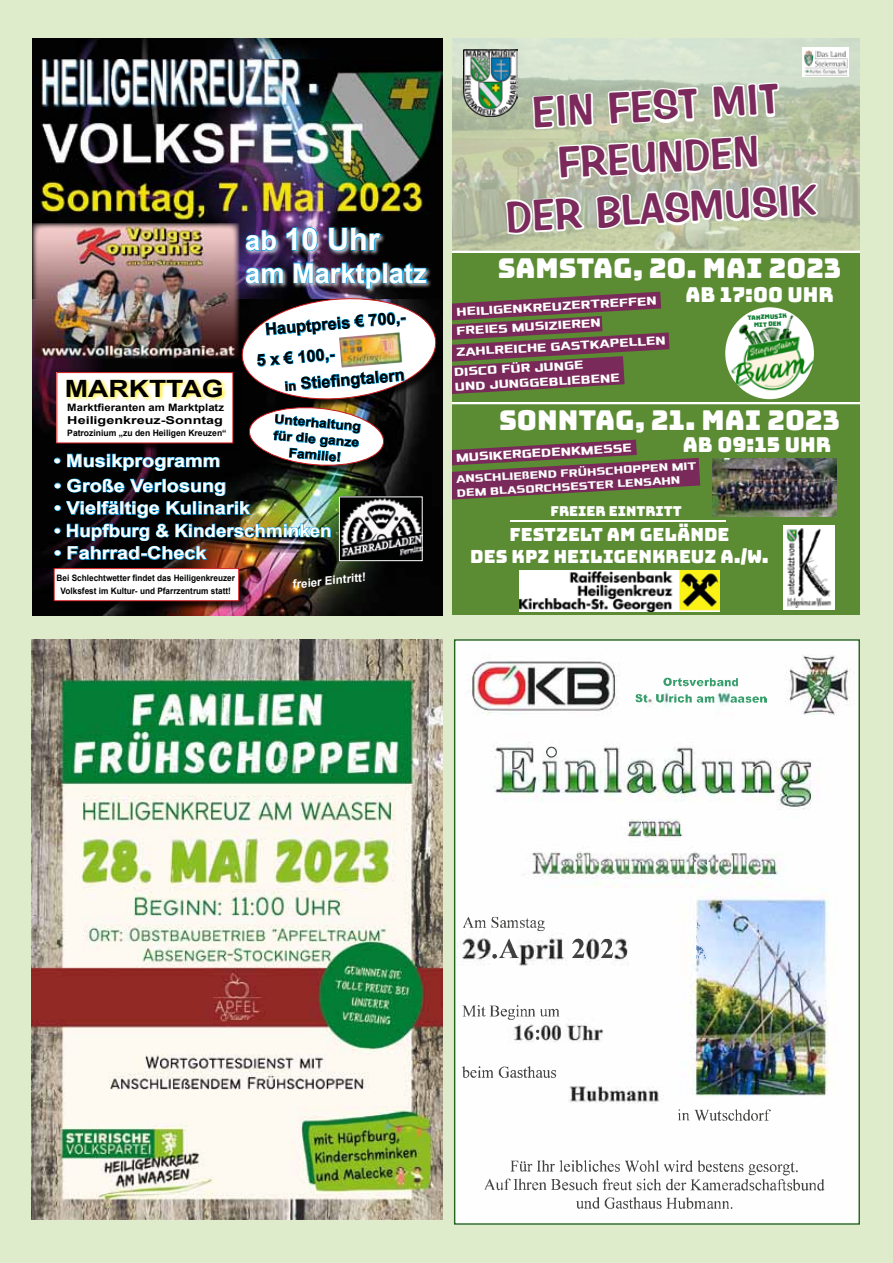
<style>
.page{position:relative;width:893px;height:1263px;background:#dfeccc}
.page>*{position:absolute;margin:0;border:0;box-sizing:border-box;transform-origin:0 0}
.t1{font:42.75px/51.4px "Impress BT";color:#7b2a5b;text-align:center}
.t2{font:700 30.6px "Arial";color:#fff}
.t3{font:27.45px "Bungee";color:#fff}
.t4{font:700 27.15px "Arial";color:#fff}
.t5{font:700 23.85px "Arial";color:#000;scale:1.18 1}
.t6{font:20.55px "Bungee";color:#fff}
.t7{font:18.15px/21.8px "Bungee";color:#fff;text-align:center}
.t8{font:700 17.7px "Arial";color:#fff;scale:1.12 1}
.t9{font:700 17.7px "Arial";color:#fff;scale:1.06 1}
.t10{font:700 16.35px/30.3px "Arial";color:#000}
.t11{font:13.65px "Bungee";color:#fff}
.t12{font:700 12.6px/16.2px "Arial";color:#000;text-align:center;scale:1.11 1}
.t13{font:700 12.3px/18.9px "Xolonium";color:#fff}
.t14{font:700 11.55px "Arial";color:#fff}
.t15{font:700 11.25px/13.6px "Xolonium";color:#fff}
.t16{font:700 10.95px "Arial";color:#000;scale:1.32 1}
.t17{font:700 10.2px "Arial";color:#000;scale:1.11 1}
.t18{font:700 8.85px/12.3px "Arial";color:#000;text-align:center;scale:.93 1}
.t19{font:700 8.85px "Arial";color:#000}
.t20{font:6.15px/7.4px "Bungee";color:#138036;text-align:center}
.s1{font-size:27.15px}
.s2{font-size:12.9px}
</style>
<div class="page">
<img style="left:33px;top:38px;width:409px;height:577px">
<img style="left:33px;top:59px;width:409px;height:240px">
<img style="left:33px;top:223px;width:206px;height:136px">
<div style="left:58px;top:373px;width:184px;height:79px;background:#000;opacity:.75"></div>
<div style="left:57px;top:373px;width:176px;height:70px;background:#fff"></div>
<div style="left:56px;top:372px;width:177px;height:71px;border:1px solid #cd171a"></div>
<div style="left:65px;top:378px;width:162px;height:25px;background:#ffed00;opacity:.75"></div>
<div style="left:244px;top:226px;width:189px;height:68px;background:#fff;opacity:.75"></div>
<img style="left:244px;top:227px;width:138px;height:62px">
<div style="left:383px;top:262px;width:5px;height:21px;border:1px solid #009fe3"></div>
<svg style="left:388px;top:261px;width:40px;height:24px"></svg>
<div style="left:250px;top:408px;width:142px;height:66px;background:#000;opacity:.75"></div>
<svg style="left:239px;top:295px;width:200px;height:173px;background:#868f95"></svg>
<div style="left:55px;top:569px;width:192px;height:40px;background:#000;opacity:.75"></div>
<div style="left:54px;top:569px;width:185px;height:32px;background:#fff"></div>
<div style="left:54px;top:568px;width:185px;height:33px;border:1px solid #cd171a"></div>
<img style="left:341px;top:498px;width:80px;height:61px">
<div style="left:339px;top:496px;width:84px;height:65px;border:1px solid #fff"></div>
<img style="left:339px;top:332px;width:63px;height:36px">
<img style="left:54px;top:478px;width:277px;height:82px">
<svg style="left:54px;top:457px;width:7px;height:7px"></svg>
<svg style="left:67px;top:452px;width:153px;height:19px;background:#042c3f"></svg>
<img style="left:32px;top:639px;width:410px;height:580px">
<div style="left:452px;top:252px;width:408px;height:363px;background:#5b8c33"></div>
<svg style="left:452px;top:440px;width:248px;height:60px"></svg>
<hr style="left:510px;top:521px;width:216px;height:1px;background:#fff">
<svg style="left:452px;top:38px;width:408px;height:367px"></svg>
<img style="left:464px;top:50px;width:54px;height:66px">
<img style="left:712px;top:458px;width:124px;height:58px">
<img style="left:725px;top:307px;width:89px;height:92px">
<img style="left:803px;top:48px;width:45px;height:28px">
<img style="left:519px;top:570px;width:201px;height:42px">
<img style="left:783px;top:526px;width:51px;height:83px">
<img style="left:456px;top:641px;width:402px;height:582px">
<img style="left:635px;top:677px;width:131px;height:25px">
<img style="left:461px;top:746px;width:365px;height:462px">
<img style="left:697px;top:920px;width:9px;height:38px">
<h3 class="t5" style="left:65px;top:372px;width:136px">Markttag</h3>
<p class="t17" style="left:67px;top:400px;width:143px">Marktfieranten am Marktplatz</p>
<p class="t16" style="left:67px;top:413px;width:119px">Heiligenkreuz-Sonntag</p>
<p class="t19" style="left:67px;top:427px;width:161px">Patrozinium „zu den Heiligen kreuzen“</p>
<h3 class="t8" style="left:54px;top:449px;width:150px">• Musikprogramm</h3>
<h2 class="t2" style="left:245px;top:219px;width:137px"><span class="s1">ab</span> 10 Uhr</h2>
<h3 class="t4" style="left:245px;top:255px;width:183px">am Marktplatz</h3>
<h3 class="t10" style="left:253px;top:316px;width:153px;text-indent:11px;rotate:-5deg">Hauptpreis € 700,-<br>5 x € 100,-</h3>
<h3 class="t10" style="left:283px;top:370px;width:122px;rotate:-5deg"><span class="s2">in</span> Stiefi ngtalern</h3>
<p class="t12" style="left:275px;top:411px;width:82px;rotate:5deg">Unterhaltung fürdie ganze<br>Familie!</p>
<h3 class="t8" style="left:54px;top:474px;width:155px">• Große Verlosung</h3>
<h3 class="t8" style="left:54px;top:496px;width:177px">• Vielfältige Kulinarik</h3>
<h3 class="t9" style="left:54px;top:519px;width:263px">• Hupfburg &amp; Kinderschminken</h3>
<h3 class="t8" style="left:54px;top:541px;width:137px">• Fahrrad-Check</h3>
<p class="t18" style="left:57px;top:572px;width:193px">Bei Schlechtwetter findet das Heiligenkreuzer<br>Volksfest im kultur- und Pfarrzentrum statt!</p>
<p class="t14" style="left:292px;top:577px;width:75px;rotate:-6deg">freierEintritt!</p>
<h1 class="t1" style="left:499px;top:89px;width:313px;rotate:-3deg">EIN FEST MIT<br>FREUNDEN<br>DER BLASMUSIK</h1>
<h3 class="t3" style="left:498px;top:253px;width:345px">SAMSTAG, 20. MAI 2023</h3>
<h3 class="t6" style="left:685px;top:283px;width:150px">AB 17:00 UHR</h3>
<p class="t13" style="left:455px;top:302px;width:203px;rotate:-3deg">HEILIGENKREUZERTREFFEN<br>FREIES MUSIZIEREN</p>
<p class="t13" style="left:453px;top:342px;width:215px;line-height:20.1px;rotate:-3deg">ZAHLREICHE GASTKAPELLEN<br>DISCO FÜR JUNGE</p>
<p class="t13" style="left:454px;top:377px;width:167px;rotate:-3deg">UND JUNGGEBLIEBENE</p>
<h3 class="t3" style="left:499px;top:404px;width:342px">SONNTAG, 21. MAI 2023</h3>
<h3 class="t6" style="left:683px;top:433px;width:150px">AB 09:15 UHR</h3>
<p class="t15" style="left:456px;top:472px;width:242px;rotate:-3deg">ANSCHLIEßEND FRÜHSCHOPPEN MIT<br>DEM BLASORCHSESTER LENSAHN</p>
<p class="t20" style="left:747px;top:314px;width:41px;rotate:-3deg">TANZMUSIK<br>MIT DEN</p>
<p class="t13" style="left:456px;top:448px;width:177px;rotate:-3deg">MUSIKERGEDENKMESSE</p>
<p class="t11" style="left:551px;top:503px;width:133px">FREIER EINTRITT</p>
<h3 class="t7" style="left:470px;top:524px;width:300px">FESTZELT AM GELÄNDE<br>DES KPZ HEILIGENKREUZ A./W.</h3>
</div>
